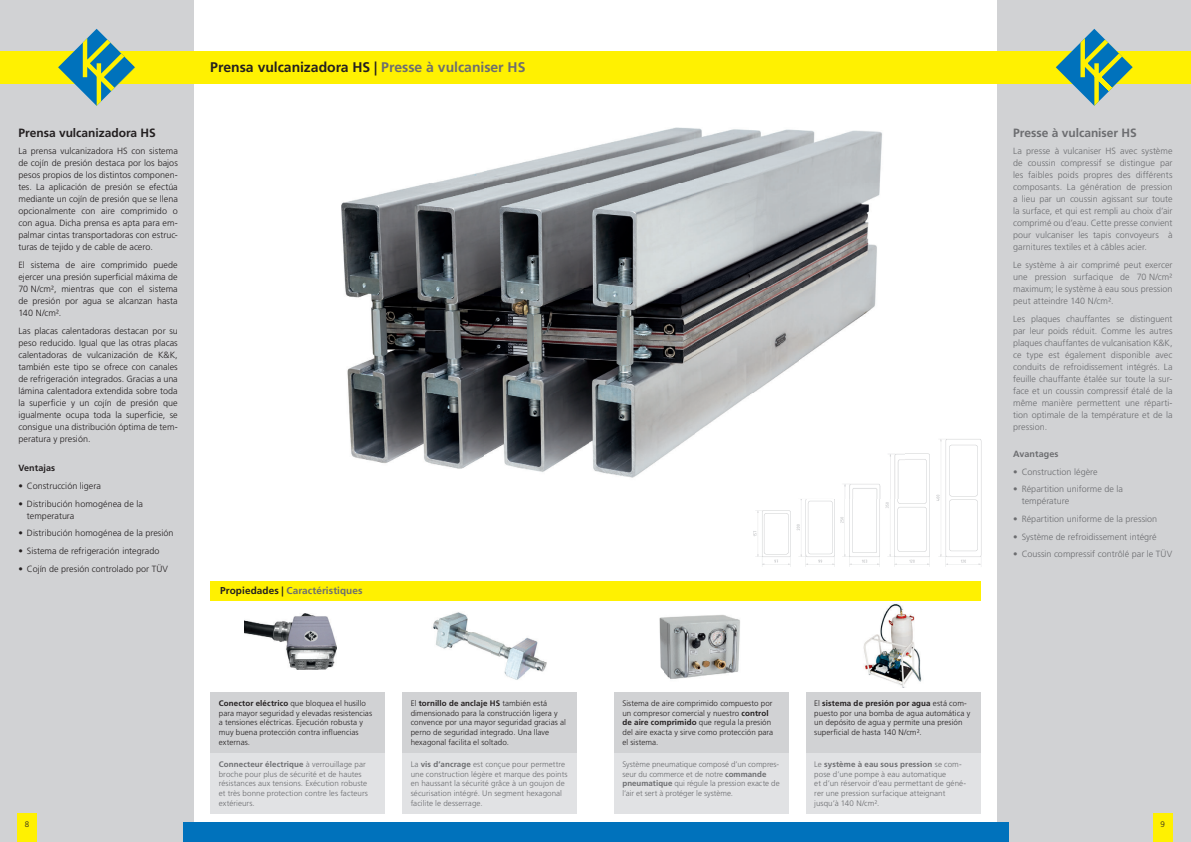
<style>
.page{position:relative;width:1191px;height:842px;background:#fff}
.page>*{position:absolute;margin:0;border:0;box-sizing:border-box;transform-origin:0 0}
.t1{font:700 14px "Frutiger LT";letter-spacing:-.005em;color:#231f20}
.t2{font:700 12px "Frutiger LT";letter-spacing:-.005em;color:#231f20}
.t3{font:700 12px "Frutiger LT";color:#6c6d70}
.t4{font:700 10px "Frutiger LT";letter-spacing:.005em;color:#6c6d70}
.t5{font:300 9px/12px "Frutiger LT";letter-spacing:.005em;color:#231f20;text-align:justify}
.t6{font:300 9px/12px "Frutiger LT";letter-spacing:.005em;color:#6c6d70;text-align:justify}
.t7{font:700 9px "Frutiger LT";letter-spacing:.01em;color:#6c6d70}
.t8{font:700 9px "Frutiger LT";letter-spacing:.005em;color:#231f20}
.t9{font:300 8px/9.6px "Frutiger LT";letter-spacing:.005em;color:#6c6d70}
.t10{font:300 8px/9.6px "Frutiger LT";letter-spacing:.005em;color:#231f20}
.s1{color:#6c6d70}
.s2{color:#231f20}
.s3{font-weight:700}
</style>
<div class="page">
<div style="left:0;top:0;width:193px;height:842px;background:#d1d2d4"></div>
<div style="left:997px;top:0;width:194px;height:842px;background:#d1d2d4"></div>
<div style="left:0;top:51px;width:595px;height:33px;background:#fff101"></div>
<div style="left:595px;top:51px;width:596px;height:33px;background:#fff101"></div>
<div style="left:17px;top:814px;width:20px;height:28px;background:#fff101"></div>
<div style="left:1152px;top:814px;width:20px;height:28px;background:#fff101"></div>
<div style="left:183px;top:822px;width:825px;height:20px;background:#0072bc"></div>
<svg style="left:58px;top:29px;width:77px;height:77px"></svg>
<svg style="left:1055px;top:29px;width:77px;height:77px"></svg>
<div style="left:614px;top:753px;width:175px;height:61px;background:#e1e2e4"></div>
<div style="left:614px;top:692px;width:175px;height:61px;background:#d1d2d4"></div>
<div style="left:402px;top:753px;width:175px;height:61px;background:#e1e2e4"></div>
<div style="left:806px;top:753px;width:174px;height:61px;background:#e1e2e4"></div>
<div style="left:402px;top:692px;width:175px;height:61px;background:#d1d2d4"></div>
<div style="left:806px;top:692px;width:174px;height:61px;background:#d1d2d4"></div>
<div style="left:210px;top:692px;width:175px;height:61px;background:#d1d2d4"></div>
<img style="left:753px;top:439px;width:229px;height:128px">
<img style="left:863px;top:604px;width:59px;height:83px">
<div style="left:210px;top:753px;width:175px;height:61px;background:#e1e2e4"></div>
<img style="left:659px;top:615px;width:81px;height:64px">
<img style="left:434px;top:147px;width:155px;height:36px">
<img style="left:589px;top:127px;width:105px;height:56px">
<img style="left:694px;top:128px;width:188px;height:55px">
<img style="left:341px;top:183px;width:539px;height:210px">
<img style="left:348px;top:393px;width:346px;height:85px">
<img style="left:694px;top:393px;width:58px;height:42px">
<img style="left:753px;top:439px;width:151px;height:59px">
<img style="left:244px;top:613px;width:93px;height:56px">
<div style="left:210px;top:581px;width:770px;height:20px;background:#fff101"></div>
<img style="left:432px;top:612px;width:115px;height:68px">
<h2 class="t2" style="left:18px;top:125px;width:139px">Prensa vulcanizadora HS</h2>
<p class="t5" style="left:18px;top:145px;width:161px">La prensa vulcanizadora HS con sistema de cojín de presión destaca por los bajos pesos propios de los distintos componen&shy;tes. La aplicación de presión se efectúa mediante un cojín de presión que se llena opcionalmente con aire comprimido o con agua. Dicha prensa es apta para em&shy;palmar cintas transportadoras con estruc&shy;turas de tejido y de cable de acero.</p>
<p class="t5" style="left:18px;top:259px;width:161px">El sistema de aire comprimido puede ejercer una presión superficial máxima de 70 N/cm², mientras que con el sistema de presión por agua se alcanzan hasta 140 N/cm².</p>
<p class="t5" style="left:18px;top:325px;width:161px">Las placas calentadoras destacan por su peso reducido. Igual que las otras placas calentadoras de vulcanización de K&amp;K, también este tipo se ofrece con canales de refrigeración integrados. Gracias a una lámina calentadora extendida sobre toda la superficie y un cojín de presión que igualmente ocupa toda la superficie, se consigue una distribución óptima de tem&shy;peratura y presión.</p>
<p class="t8" style="left:18px;top:463px;width:38px">Ventajas</p>
<p class="t5" style="left:18px;top:480px;width:84px">• Construcción ligera</p>
<p class="t5" style="left:27px;top:498px;width:117px;text-indent:-9px">• Distribución homogénea de la temperatura</p>
<p class="t5" style="left:18px;top:527px;width:157px">• Distribución homogénea de la presión</p>
<p class="t5" style="left:18px;top:545px;width:142px">• Sistema de refrigeración integrado</p>
<p class="t5" style="left:18px;top:563px;width:151px">• Cojín de presión controlado por TÜV</p>
<h1 class="t1" style="left:210px;top:59px;width:317px">Prensa vulcanizadora HS | <span class="s1">Presse à vulcaniser HS</span></h1>
<p class="t4" style="left:220px;top:585px;width:144px"><span class="s2">Propiedades |</span> Caractéristiques</p>
<p class="t10" style="left:219px;top:699px;width:155px"><span class="s3">Conector eléctrico</span> que bloquea el husillo para mayor seguridad y elevadas resistencias a tensiones eléctricas. Ejecución robusta y muy buena protección contra influencias externas.</p>
<p class="t9" style="left:219px;top:760px;width:151px"><span class="s3">Connecteur électrique</span> à verrouillage par broche pour plus de sécurité et de hautes résistances aux tensions. Exécution robuste et très bonne protection contre les facteurs extérieurs.</p>
<p class="t10" style="left:411px;top:699px;width:157px">El <span class="s3">tornillo de anclaje HS</span> también está dimensionado para la construcción ligera y convence por una mayor seguridad gracias al perno de seguridad integrado. Una llave hexagonal facilita el soltado.</p>
<p class="t10" style="left:814px;top:699px;width:157px">El <span class="s3">sistema de presión por agua</span> está com&shy;puesto por una bomba de agua automática y un depósito de agua y permite una presión superficial de hasta 140 N/cm².</p>
<p class="t10" style="left:622px;top:699px;width:152px">Sistema de aire comprimido compuesto por un compresor comercial y nuestro <span class="s3">control de aire comprimido</span> que regula la presión del aire exacta y sirve como protección para el sistema.</p>
<p class="t9" style="left:411px;top:760px;width:158px">La <span class="s3">vis d’ancrage</span> est conçue pour permettre une construction légère et marque des points en haussant la sécurité grâce à un goujon de sécurisation intégré. Un segment hexagonal facilite le desserrage.</p>
<p class="t9" style="left:814px;top:760px;width:153px">Le <span class="s3">système à eau sous pression</span> se com&shy;pose d’une pompe à eau automatique<br>et d’un réservoir d’eau permettant de géné&shy;rer une pression surfacique atteignant jusqu’à 140 N/cm².</p>
<p class="t9" style="left:622px;top:760px;width:159px">Système pneumatique composé d’un compres&shy;seur du commerce et de notre <span class="s3">commande pneumatique</span> qui régule la pression exacte de l’air et sert à protéger le système.</p>
<h2 class="t3" style="left:1013px;top:125px;width:125px">Presse à vulcaniser HS</h2>
<p class="t6" style="left:1013px;top:145px;width:161px">La presse à vulcaniser HS avec système de coussin compressif se distingue par les faibles poids propres des différents composants. La génération de pression a lieu par un coussin agissant sur toute la surface, et qui est rempli au choix d’air comprimé ou d’eau. Cette presse convient pour vulcaniser les tapis convoyeurs à garnitures textiles et à câbles acier.</p>
<p class="t6" style="left:1013px;top:259px;width:161px">Le système à air comprimé peut exercer une pression surfacique de 70 N/cm² maximum; le système à eau sous pression peut atteindre 140 N/cm².</p>
<p class="t6" style="left:1013px;top:313px;width:161px">Les plaques chauffantes se distinguent par leur poids réduit. Comme les autres plaques chauffantes de vulcanisation K&amp;K, ce type est également disponible avec conduits de refroidissement intégrés. La feuille chauffante étalée sur toute la sur&shy;face et un coussin compressif étalé de la même manière permettent une réparti&shy;tion optimale de la température et de la pression.</p>
<p class="t7" style="left:1013px;top:448px;width:47px">Avantages</p>
<p class="t6" style="left:1013px;top:466px;width:86px">• Construction légère</p>
<p class="t6" style="left:1021px;top:483px;width:103px;text-indent:-9px">• Répartition uniforme de la température</p>
<p class="t6" style="left:1013px;top:513px;width:146px">• Répartition uniforme de la pression</p>
<p class="t6" style="left:1013px;top:531px;width:145px">• Système de refroidissement intégré</p>
<p class="t6" style="left:1013px;top:548px;width:161px">• Coussin compressif contrôlé par le TÜV</p>
<p class="t10" style="left:25px;top:819px;width:6px">8</p>
<p class="t10" style="left:1160px;top:819px;width:6px">9</p>
</div>
